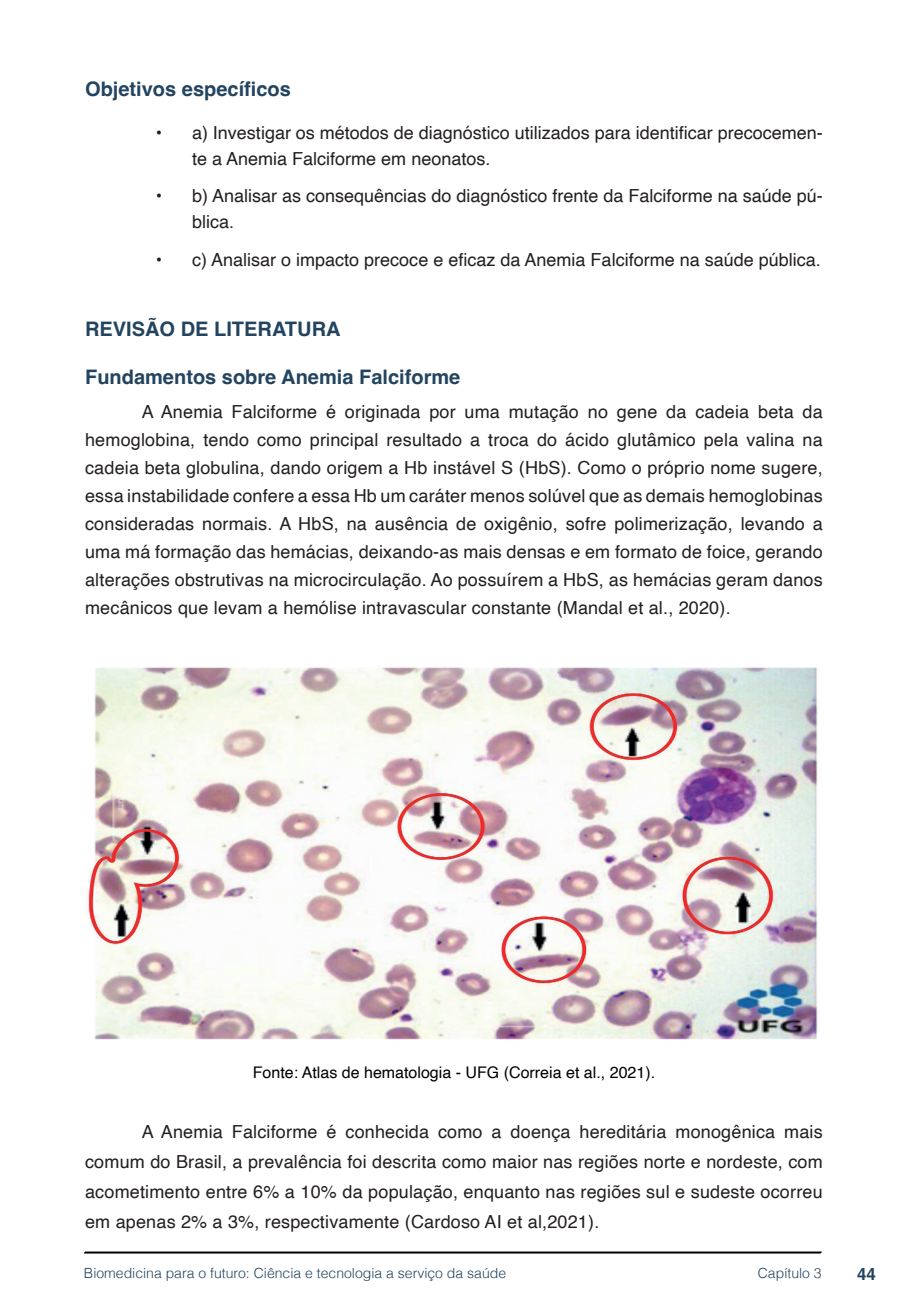
<style>
.page{position:relative;width:908px;height:1304px;background:#fff}
.page>*{position:absolute;margin:0;border:0;box-sizing:border-box;transform-origin:0 0}
.Subtitulo{font:700 20px "Helvetica";color:#23445f}
.TITULOS{font:700 20px "Helvetica";color:#23445f}
.txt{font:18px/28px "Helvetica";color:#231f20}
.t1{font:700 16.8px "Helvetica";color:#23445f}
.imagens_graf_tab{font:16px "Helvetica";color:#000}
.t2{font:300 14px "Helvetica";color:#23445f}
</style>
<div class="page">
<svg style="left:84px;top:1251px;width:737px;height:3px;background:#515151"></svg>
<img style="left:87px;top:667px;width:731px;height:373px">
<p class="Subtitulo" style="left:85px;top:77px;width:207px">Objetivos específicos</p>
<p class="txt" style="left:192px;top:120px;width:632px;line-height:26px;text-indent:-36px">• a) Investigar os métodos de diagnóstico utilizados para identificar precocemen&shy;te a Anemia Falciforme em neonatos.</p>
<p class="txt" style="left:192px;top:184px;width:632px;line-height:26px;text-indent:-36px">• b) Analisar as consequências do diagnóstico frente da Falciforme na saúde pú&shy;blica.</p>
<p class="txt" style="left:156px;top:246px;width:666px">• c) Analisar o impacto precoce e eficaz da Anemia Falciforme na saúde pública.</p>
<p class="TITULOS" style="left:85px;top:317px;width:257px">REVISÃO DE LITERATURA</p>
<p class="Subtitulo" style="left:85px;top:365px;width:376px">Fundamentos sobre Anemia Falciforme</p>
<p class="txt" style="left:85px;top:398px;width:738px;text-align:justify;text-indent:57px">A Anemia Falciforme é originada por uma mutação no gene da cadeia beta da hemoglobina, tendo como principal resultado a troca do ácido glutâmico pela valina na cadeia beta globulina, dando origem a Hb instável S (HbS). Como o próprio nome sugere, essa instabilidade confere a essa Hb um caráter menos solúvel que as demais hemoglobinas consideradas normais. A HbS, na ausência de oxigênio, sofre polimerização, levando a uma má formação das hemácias, deixando-as mais densas e em formato de foice, gerando alterações obstrutivas na microcirculação. Ao possuírem a HbS, as hemácias geram danos mecânicos que levam a hemólise intravascular constante (Mandal et al., 2020).</p>
<p class="imagens_graf_tab" style="left:253px;top:1060px;width:403px">Fonte: Atlas de hematologia - UFG (Correia et al., 2021).</p>
<p class="txt" style="left:85px;top:1117px;width:738px;line-height:30px;text-align:justify;text-indent:57px">A Anemia Falciforme é conhecida como a doença hereditária monogênica mais comum do Brasil, a prevalência foi descrita como maior nas regiões norte e nordeste, com acometimento entre 6% a 10% da população, enquanto nas regiões sul e sudeste ocorreu em apenas 2% a 3%, respectivamente (Cardoso AI et al,2021).</p>
<p class="t2" style="left:84px;top:1261px;width:423px">Biomedicina para o futuro: Ciência e tecnologia a serviço da saúde</p>
<p class="t2" style="left:757px;top:1261px;width:65px">Capítulo 3</p>
<p class="t1" style="left:856px;top:1264px;width:20px">44</p>
</div>
